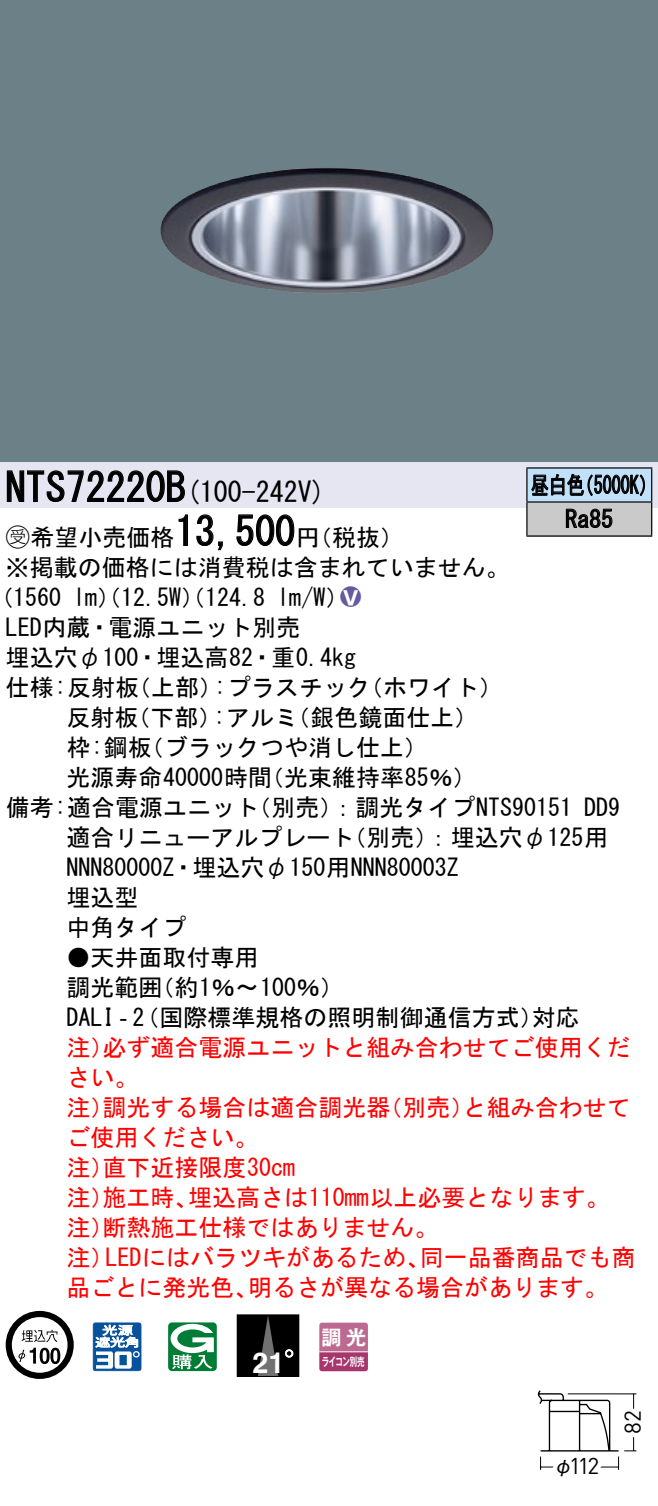
<style>
.page{position:relative;width:658px;height:1506px;background:#fff}
.page>*{position:absolute;margin:0;border:0;box-sizing:border-box;transform-origin:0 0}
.t1{font:40px "MS Gothic";color:#000}
.t2{font:700 28.8px "Helvetica LT Std";color:#fff}
.t3{font:28px "MS Gothic";color:#000}
.t4{font:24px/30px "MS Gothic";color:#000}
.t5{font:24px/30px "MS Gothic";color:#f00}
.t6{font:24px/34px "MS Gothic";color:#000;scale:.75 1}
.t7{font:24px "Ford Classification 1";color:#635aa0}
.t8{font:22.8px "DINOT";color:#000}
.t9{font:20px "Gothic MB101 Pro De Bold 90 pv RKSJ H";color:#fff}
.t10{font:20px "Gothic BBB Pro Medium 90 pv RKSJ H";color:#000}
.t11{font:11.6px "Gothic MB101 Pro De Bold 90 pv RKSJ H";letter-spacing:-.05em;color:#fff;scale:.65 1}
.s1{font-size:40px}
.s2{font-family:"Ford Classification 1"}
.s3{color:#fff}
</style>
<div class="page">
<div style="left:0;top:0;width:658px;height:462px;background:#6c8087"></div>
<img style="left:160px;top:168px;width:334px;height:125px">
<div style="left:0;top:462px;width:658px;height:45px;background:#e6e5f2"></div>
<svg style="left:6px;top:470px;width:179px;height:32px"></svg>
<svg style="left:178px;top:514px;width:10px;height:32px"></svg>
<svg style="left:196px;top:514px;width:27px;height:37px"></svg>
<svg style="left:236px;top:514px;width:59px;height:32px"></svg>
<svg style="left:6px;top:1311px;width:68px;height:68px"></svg>
<svg style="left:40px;top:1347px;width:10px;height:17px"></svg>
<svg style="left:50px;top:1347px;width:10px;height:17px"></svg>
<svg style="left:93px;top:1322px;width:48px;height:49px"></svg>
<svg style="left:168px;top:1322px;width:49px;height:49px"></svg>
<div style="left:237px;top:1315px;width:62px;height:61px;background:#000"></div>
<svg style="left:258px;top:1317px;width:20px;height:58px"></svg>
<div style="left:237px;top:1315px;width:62px;height:62px;border:1px solid #000"></div>
<svg style="left:285px;top:1349px;width:8px;height:8px"></svg>
<svg style="left:319px;top:1322px;width:49px;height:49px;background:#b55a85"></svg>
<hr style="left:319px;top:1351px;width:49px;height:1px;background:#fff">
<div style="left:527px;top:468px;width:124px;height:34px;background:#c1e1fa"></div>
<div style="left:527px;top:502px;width:124px;height:34px;background:#cacaca"></div>
<hr style="left:526px;top:467px;width:126px;height:2px;background:#000">
<hr style="left:526px;top:468px;width:1px;height:33px;background:#000">
<hr style="left:651px;top:468px;width:1px;height:33px;background:#000">
<hr style="left:526px;top:501px;width:126px;height:2px;background:#000">
<hr style="left:526px;top:502px;width:1px;height:33px;background:#000">
<hr style="left:651px;top:502px;width:1px;height:33px;background:#000">
<hr style="left:526px;top:535px;width:126px;height:2px;background:#000">
<svg style="left:531px;top:473px;width:114px;height:23px"></svg>
<svg style="left:565px;top:508px;width:47px;height:20px"></svg>
<svg style="left:538px;top:1390px;width:99px;height:80px"></svg>
<h1 class="t1" style="left:6px;top:467px;width:162px">NTS72220</h1>
<p class="t3" style="left:166px;top:478px;width:161px">(<span class="s1">B</span> 100-242 (V</p>
<h1 class="t1" style="left:175px;top:511px;width:121px">13,500</h1>
<p class="t4" style="left:6px;top:522px;width:505px"><span class="s2">B</span>希望小売価格<br>※掲載の価格には消費税は含まれていません。</p>
<p class="t7" style="left:340px;top:585px;width:22px">2<span class="s3">8</span></p>
<p class="t4" style="left:296px;top:522px;width:109px">（円税抜(</p>
<p class="t4" style="left:277px;top:582px;width:73px">l m (W/</p>
<p class="t4" style="left:6px;top:582px;width:352px;text-indent:-16px">（1560<br>LED内蔵・電源ユニット別売<br>埋込穴φ100・埋込高82・重0.4kg</p>
<p class="t4" style="left:73px;top:582px;width:193px">lm）（12.5 ）（W 124.8</p>
<p class="t4" style="left:6px;top:672px;width:135px">仕様:反射板</p>
<p class="t4" style="left:127px;top:672px;width:97px">（上部）</p>
<p class="t4" style="left:214px;top:672px;width:158px">:プラスチック</p>
<p class="t4" style="left:359px;top:672px;width:145px">（ホワイト(</p>
<p class="t4" style="left:66px;top:702px;width:73px">反射板</p>
<p class="t4" style="left:126px;top:702px;width:97px">（下部）</p>
<p class="t4" style="left:213px;top:702px;width:86px">:アルミ</p>
<p class="t4" style="left:286px;top:702px;width:193px">（銀色鏡面仕上(</p>
<p class="t4" style="left:140px;top:732px;width:289px">（ブラックつや消し仕上(</p>
<p class="t4" style="left:66px;top:732px;width:87px">枠:鋼板</p>
<p class="t4" style="left:66px;top:762px;width:207px">光源寿命40000時間</p>
<p class="t4" style="left:260px;top:762px;width:218px">（光束維持率85％(</p>
<p class="t6" style="left:565px;top:468px;width:65px;text-indent:-34px">昼白色<br>Ra85</p>
<p class="t6" style="left:575px;top:468px;width:109px">（5000 (K</p>
<p class="t4" style="left:247px;top:792px;width:326px">（別売：）調光タイプNTS90151</p>
<p class="t4" style="left:6px;top:792px;width:255px">備考:適合電源ユニット</p>
<p class="t4" style="left:584px;top:792px;width:37px">DD9</p>
<p class="t4" style="left:66px;top:822px;width:394px">適合リニューアルプレート<br>NNN80000 ・Z 埋込穴φ150用NNN80003Z埋込型<br>中角タイプ</p>
<p class="t4" style="left:150px;top:942px;width:195px;text-indent:-84px">●天井面取付専用<br>（約1％〜100％(</p>
<p class="t4" style="left:342px;top:822px;width:267px">（別売：）埋込穴φ125用</p>
<p class="t4" style="left:66px;top:972px;width:97px">調光範囲</p>
<p class="t4" style="left:66px;top:1002px;width:478px">DALI‐（2 国際標準規格の照明制御通信方式）</p>
<p class="t5" style="left:102px;top:1032px;width:529px">必ず適合電源ユニットと組み合わせてご使用くだ</p>
<p class="t4" style="left:531px;top:1002px;width:49px">対応</p>
<p class="t5" style="left:66px;top:1032px;width:73px">注）さい。</p>
<p class="t5" style="left:102px;top:1092px;width:289px">調光する場合は適合調光器</p>
<p class="t5" style="left:378px;top:1092px;width:97px">（別売）</p>
<p class="t5" style="left:66px;top:1092px;width:49px">注）</p>
<p class="t5" style="left:66px;top:1122px;width:193px">ご使用ください。</p>
<p class="t5" style="left:102px;top:1152px;width:194px">直下近接限度30cm</p>
<p class="t5" style="left:66px;top:1152px;width:49px">注）</p>
<p class="t5" style="left:462px;top:1092px;width:169px">と組み合わせて</p>
<p class="t5" style="left:188px;top:1182px;width:423px">埋込高さは110mm以上必要となります。</p>
<p class="t5" style="left:102px;top:1182px;width:97px">施工時、</p>
<p class="t5" style="left:102px;top:1182px;width:337px;text-indent:-36px">注）<br>断熱施工仕様ではありません。</p>
<p class="t5" style="left:66px;top:1212px;width:49px">注）</p>
<p class="t5" style="left:66px;top:1242px;width:49px">注）</p>
<p class="t5" style="left:105px;top:1242px;width:326px">LEDにはバラツキがあるため、</p>
<p class="t5" style="left:420px;top:1242px;width:217px">同一品番商品でも商</p>
<p class="t5" style="left:66px;top:1272px;width:193px">品ごとに発光色、</p>
<p class="t5" style="left:248px;top:1272px;width:362px">明るさが異なる場合があります。</p>
<p class="t2" style="left:252px;top:1345px;width:34px">21</p>
<p class="t9" style="left:321px;top:1320px;width:46px">調光</p>
<p class="t11" style="left:322px;top:1351px;width:67px">ライコン別売</p>
<p class="t8" style="left:569px;top:1450px;width:32px">112</p>
<p class="t10" style="left:553px;top:1449px;width:21px">φ</p>
<p class="t8" style="left:617px;top:1434px;width:25px;rotate:-90deg">82</p>
</div>
